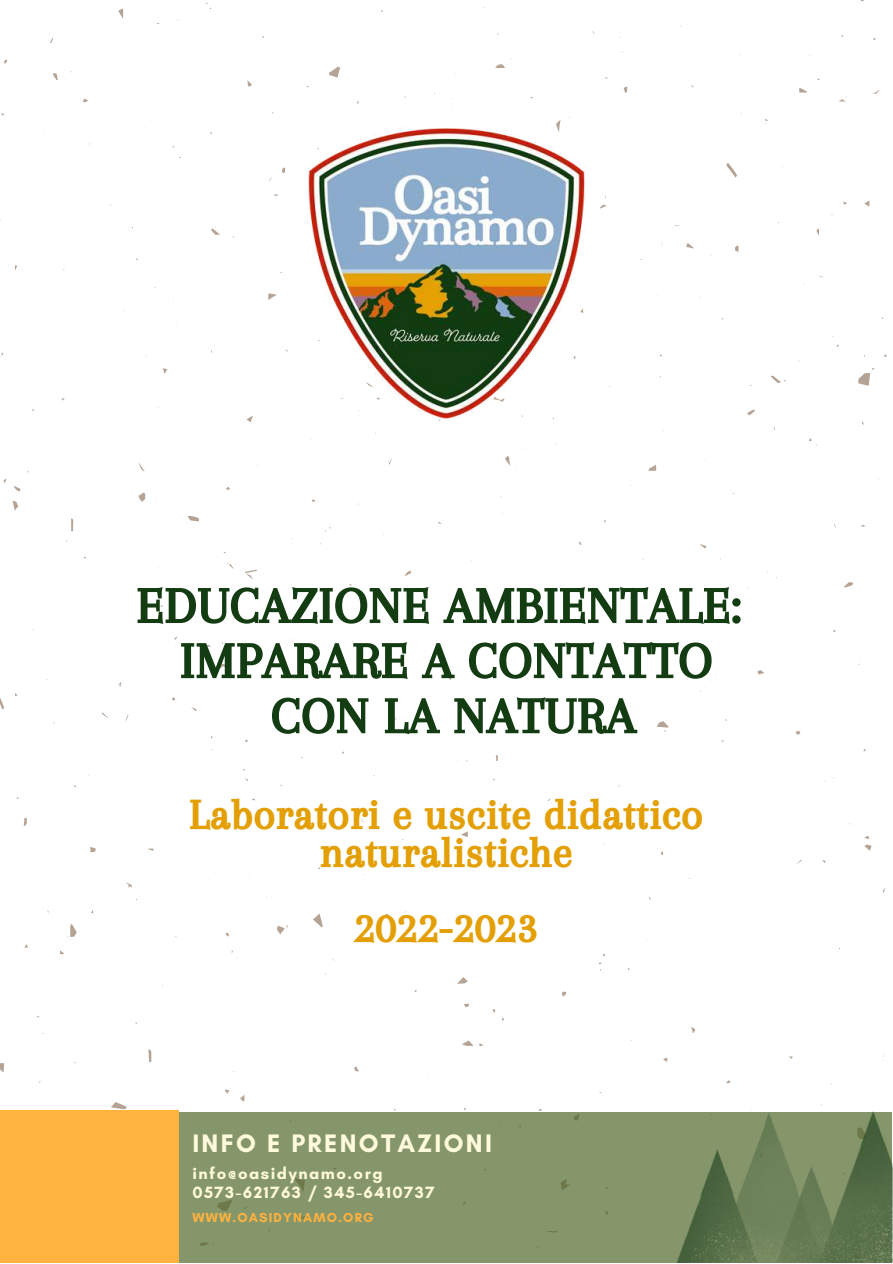
<style>
.page{position:relative;width:893px;height:1264px;background:#fff}
.page>*{position:absolute;margin:0;border:0;box-sizing:border-box;transform-origin:0 0}
.t1{font:51.45px/55.1px "CA Generated";letter-spacing:.025em;color:#143c12;text-align:center}
.t2{font:43.2px/37.8px "CA Generated";letter-spacing:.025em;color:#e39f04;text-align:center}
.t3{font:700 25.8px "Glacial Indifference";letter-spacing:.09em;color:#fffadb}
.t4{font:700 16.65px/18.5px "Glacial Indifference";letter-spacing:.09em;color:#fffadb}
.t5{font:700 13.35px "Glacial Indifference";letter-spacing:.09em;color:#ffb23e}
</style>
<div class="page">
<svg style="left:118px;top:8px;width:5px;height:10px"></svg>
<svg style="left:4px;top:59px;width:3px;height:5px"></svg>
<svg style="left:102px;top:712px;width:6px;height:6px"></svg>
<svg style="left:138px;top:492px;width:7px;height:10px"></svg>
<svg style="left:24px;top:817px;width:3px;height:9px"></svg>
<svg style="left:240px;top:1095px;width:4px;height:6px"></svg>
<svg style="left:191px;top:707px;width:6px;height:4px"></svg>
<svg style="left:148px;top:1049px;width:3px;height:12px"></svg>
<svg style="left:0;top:1063px;width:4px;height:9px"></svg>
<svg style="left:225px;top:932px;width:4px;height:4px"></svg>
<svg style="left:111px;top:1102px;width:16px;height:8px"></svg>
<svg style="left:163px;top:368px;width:4px;height:6px"></svg>
<svg style="left:686px;top:243px;width:7px;height:5px"></svg>
<svg style="left:757px;top:670px;width:7px;height:4px"></svg>
<svg style="left:53px;top:73px;width:5px;height:7px"></svg>
<svg style="left:12px;top:500px;width:6px;height:10px"></svg>
<svg style="left:313px;top:913px;width:10px;height:14px"></svg>
<svg style="left:844px;top:582px;width:9px;height:5px"></svg>
<svg style="left:71px;top:518px;width:2px;height:13px"></svg>
<svg style="left:245px;top:570px;width:12px;height:9px"></svg>
<svg style="left:217px;top:662px;width:8px;height:6px"></svg>
<svg style="left:0;top:698px;width:4px;height:11px"></svg>
<svg style="left:505px;top:457px;width:5px;height:9px"></svg>
<svg style="left:354px;top:1066px;width:5px;height:6px"></svg>
<svg style="left:839px;top:99px;width:6px;height:3px"></svg>
<svg style="left:657px;top:721px;width:11px;height:11px"></svg>
<svg style="left:648px;top:465px;width:8px;height:6px"></svg>
<svg style="left:187px;top:516px;width:12px;height:5px"></svg>
<svg style="left:691px;top:1027px;width:4px;height:6px"></svg>
<svg style="left:495px;top:64px;width:21px;height:4px"></svg>
<svg style="left:90px;top:847px;width:6px;height:5px"></svg>
<svg style="left:446px;top:674px;width:5px;height:5px"></svg>
<svg style="left:464px;top:1003px;width:5px;height:4px"></svg>
<svg style="left:462px;top:1040px;width:11px;height:5px"></svg>
<svg style="left:700px;top:544px;width:6px;height:4px"></svg>
<svg style="left:126px;top:882px;width:6px;height:5px"></svg>
<svg style="left:864px;top:200px;width:5px;height:7px"></svg>
<svg style="left:139px;top:463px;width:6px;height:12px"></svg>
<svg style="left:247px;top:80px;width:5px;height:7px"></svg>
<svg style="left:562px;top:991px;width:4px;height:5px"></svg>
<svg style="left:225px;top:1089px;width:4px;height:4px"></svg>
<svg style="left:770px;top:375px;width:16px;height:8px"></svg>
<svg style="left:726px;top:163px;width:11px;height:15px"></svg>
<svg style="left:227px;top:563px;width:7px;height:6px"></svg>
<svg style="left:799px;top:79px;width:21px;height:14px"></svg>
<svg style="left:458px;top:977px;width:10px;height:6px"></svg>
<svg style="left:383px;top:914px;width:5px;height:4px"></svg>
<svg style="left:499px;top:703px;width:5px;height:6px"></svg>
<svg style="left:864px;top:835px;width:7px;height:15px"></svg>
<svg style="left:329px;top:66px;width:11px;height:12px"></svg>
<svg style="left:405px;top:570px;width:6px;height:5px"></svg>
<svg style="left:83px;top:99px;width:5px;height:3px"></svg>
<svg style="left:246px;top:416px;width:7px;height:6px"></svg>
<svg style="left:664px;top:595px;width:5px;height:4px"></svg>
<svg style="left:747px;top:409px;width:7px;height:6px"></svg>
<svg style="left:13px;top:486px;width:7px;height:5px"></svg>
<svg style="left:211px;top:226px;width:9px;height:9px"></svg>
<svg style="left:858px;top:368px;width:16px;height:18px"></svg>
<svg style="left:277px;top:925px;width:11px;height:9px"></svg>
<svg style="left:795px;top:731px;width:5px;height:4px"></svg>
<svg style="left:872px;top:90px;width:7px;height:4px"></svg>
<svg style="left:461px;top:831px;width:7px;height:6px"></svg>
<svg style="left:67px;top:923px;width:10px;height:14px"></svg>
<svg style="left:735px;top:245px;width:3px;height:7px"></svg>
<img style="left:268px;top:89px;width:360px;height:368px">
<div style="left:179px;top:1111px;width:712px;height:151px;background:#85966b"></div>
<img style="left:669px;top:1111px;width:223px;height:151px">
<div style="left:0;top:1110px;width:179px;height:152px;background:#ffb23e"></div>
<p class="t1" style="left:137px;top:577px;width:605px">EDUCAZIONE AMBIENTALE:<br>IMPARARE A CONTATTO<br>CON LA NATURA</p>
<p class="t2" style="left:190px;top:795px;width:514px">Laboratori e uscite didattico naturalistiche</p>
<p class="t2" style="left:355px;top:908px;width:184px">2022-2023</p>
<p class="t3" style="left:192px;top:1127px;width:301px">INFO E PRENOTAZIONI</p>
<p class="t4" style="left:192px;top:1163px;width:244px">info@oasidynamo.org<br>0573-621763 / 345-6410737</p>
<p class="t5" style="left:192px;top:1209px;width:183px">WWW.OASIDYNAMO.ORG</p>
</div>
